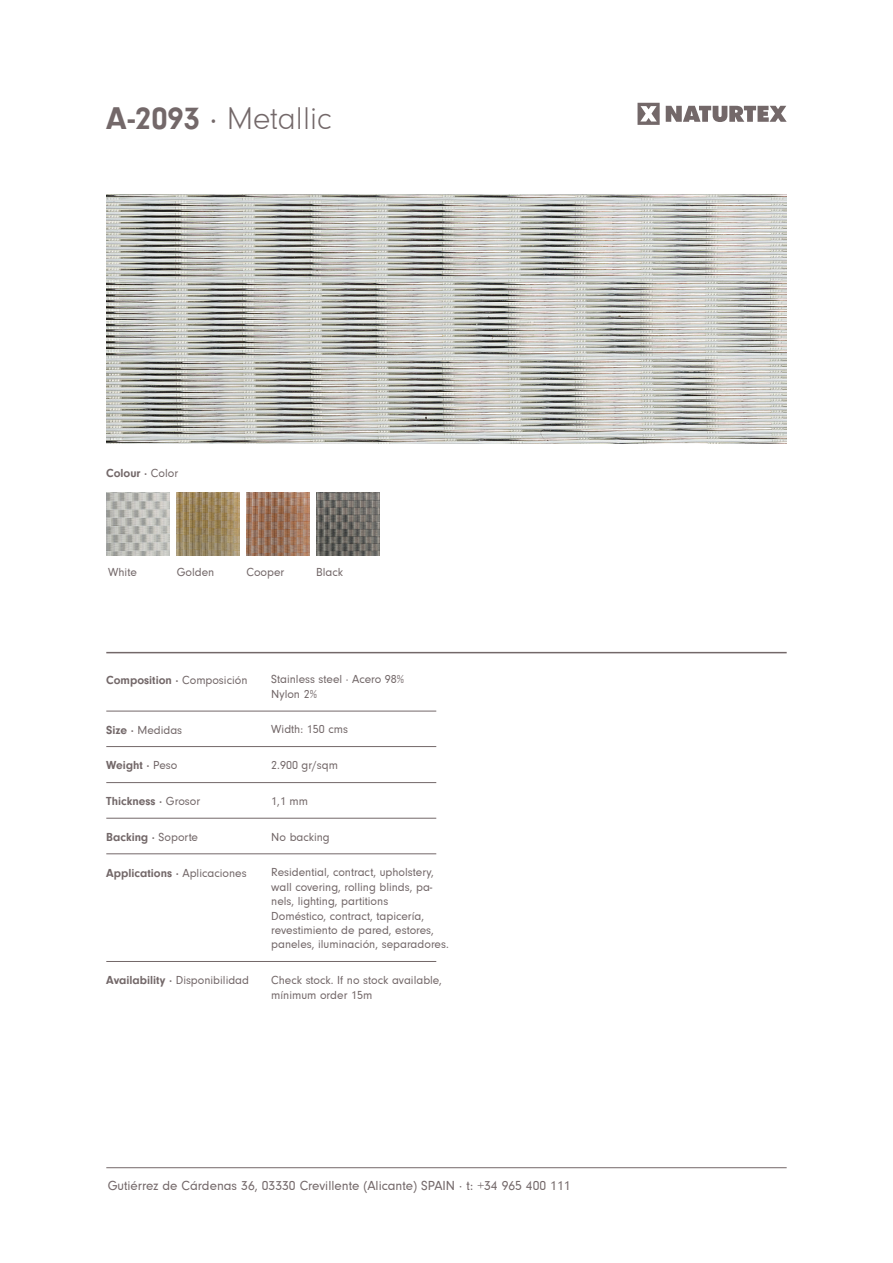
<style>
.page{position:relative;width:893px;height:1263px;background:#fff}
.page>*{position:absolute;margin:0;border:0;box-sizing:border-box;transform-origin:0 0}
.t1{font:300 32.4px "Neuzeit Gro";color:#736869}
.t2{font:13.5px "Neuzeit Gro";color:#736869}
.t3{font:12px/14.4px "Neuzeit Gro";color:#736869}
.t4{font:700 12px "Neuzeit Gro";color:#736869}
.s1{font-weight:700}
.s2{font-weight:400}
</style>
<div class="page">
<svg style="left:637px;top:103px;width:150px;height:22px"></svg>
<hr style="left:106px;top:711px;width:330px;height:1px;background:#736869">
<hr style="left:106px;top:746px;width:330px;height:1px;background:#736869">
<hr style="left:106px;top:782px;width:330px;height:1px;background:#736869">
<hr style="left:106px;top:853px;width:330px;height:1px;background:#736869">
<hr style="left:106px;top:961px;width:330px;height:1px;background:#736869">
<hr style="left:106px;top:818px;width:330px;height:1px;background:#736869">
<img style="left:106px;top:194px;width:681px;height:250px">
<hr style="left:106px;top:652px;width:681px;height:1px;background:#736869">
<img style="left:177px;top:493px;width:63px;height:63px">
<img style="left:316px;top:493px;width:63px;height:63px">
<img style="left:106px;top:493px;width:64px;height:63px">
<img style="left:246px;top:493px;width:64px;height:63px">
<hr style="left:106px;top:1167px;width:681px;height:1px;background:#736869">
<p class="t1" style="left:106px;top:101px;width:227px"><span class="s1">A-2093</span> <span class="s2">·</span> Metallic</p>
<p class="t4" style="left:106px;top:467px;width:73px">Colour · <span class="s2">Color</span></p>
<p class="t3" style="left:108px;top:565px;width:30px">White</p>
<p class="t3" style="left:177px;top:565px;width:39px">Golden</p>
<p class="t3" style="left:246px;top:565px;width:39px">Cooper</p>
<p class="t3" style="left:316px;top:565px;width:28px">Black</p>
<p class="t4" style="left:106px;top:673px;width:143px">Composition · <span class="s2">Composición</span></p>
<p class="t3" style="left:106px;top:723px;width:77px"><span class="s1">Size ·</span> Medidas</p>
<p class="t4" style="left:106px;top:759px;width:73px">Weight · <span class="s2">Peso</span></p>
<p class="t4" style="left:106px;top:794px;width:95px">Thickness · <span class="s2">Grosor</span></p>
<p class="t4" style="left:106px;top:830px;width:93px">Backing · <span class="s2">Soporte</span></p>
<p class="t4" style="left:106px;top:866px;width:142px">Applications · <span class="s2">Aplicaciones</span></p>
<p class="t3" style="left:106px;top:973px;width:144px"><span class="s1">Availability ·</span> Disponibilidad</p>
<p class="t3" style="left:271px;top:672px;width:134px">Stainless steel · Acero 98%</p>
<p class="t3" style="left:271px;top:687px;width:47px">Nylon 2%</p>
<p class="t3" style="left:271px;top:722px;width:78px">Width: 150 cms</p>
<p class="t3" style="left:271px;top:758px;width:68px">2.900 gr/sqm</p>
<p class="t3" style="left:271px;top:794px;width:38px">1,1 mm</p>
<p class="t3" style="left:271px;top:830px;width:60px">No backing</p>
<p class="t3" style="left:271px;top:865px;width:164px;text-align:justify">Residential, contract, upholstery, wall covering, rolling blinds, pa&shy;nels, lighting, partitions</p>
<p class="t3" style="left:271px;top:909px;width:179px">Doméstico, contract, tapicería, revestimiento de pared, estores, paneles, iluminación, separadores.</p>
<p class="t3" style="left:271px;top:973px;width:172px">Check stock. If no stock available, mínimum order 15m</p>
<p class="t2" style="left:108px;top:1178px;width:464px">Gutiérrez de Cárdenas 36, 03330 Crevillente (Alicante) SPAIN · t: +34 965 400 111</p>
</div>
